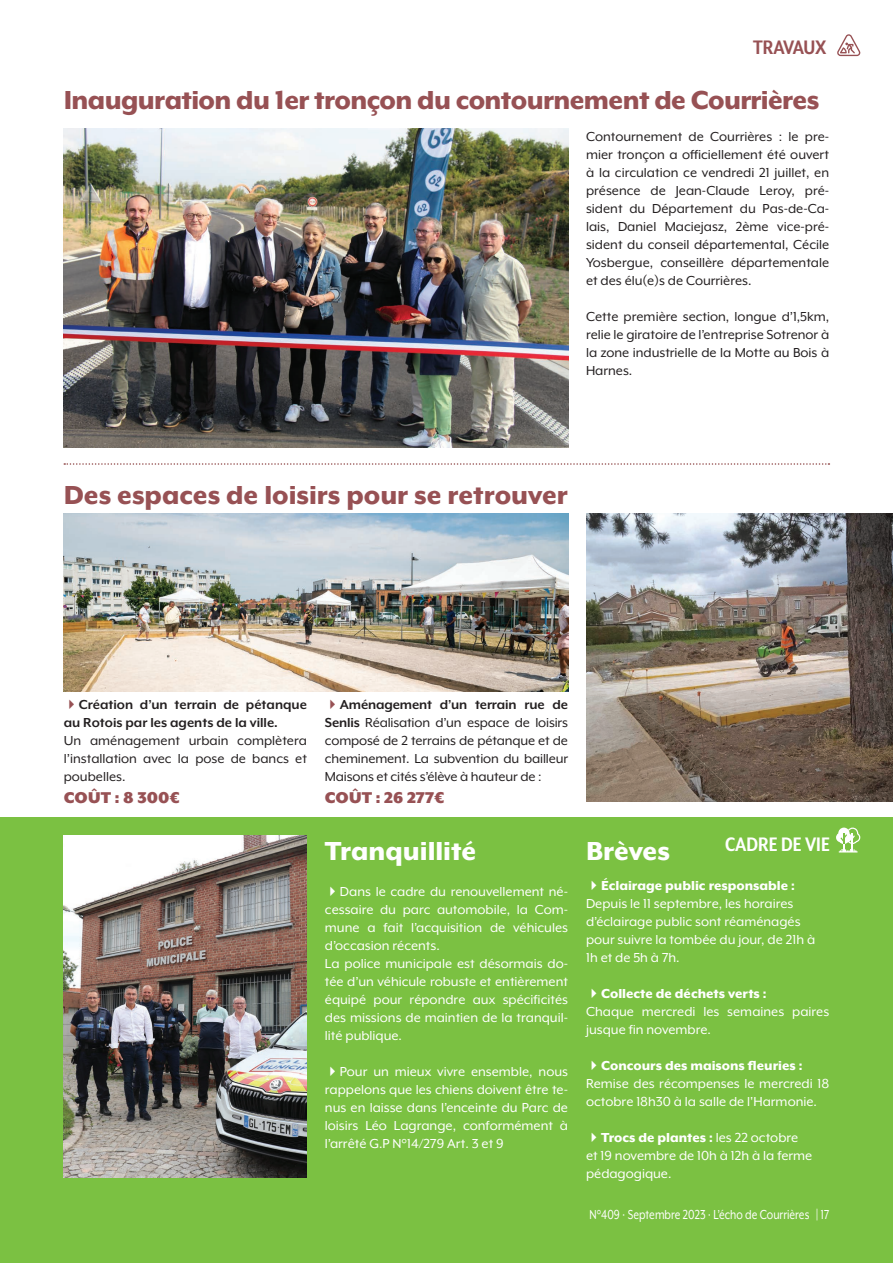
<style>
.page{position:relative;width:893px;height:1263px;background:#fff}
.page>*{position:absolute;margin:0;border:0;box-sizing:border-box;transform-origin:0 0}
.t1{font:800 30px "Mr Eaves XL Mod OT";letter-spacing:-.02em;color:#975154}
.t2{font:800 30px "Mr Eaves XL Mod OT";color:#975154}
.t3{font:800 30px "Mr Eaves XL Mod OT";color:#fff}
.t4{font:700 22.5px "Mr Eaves XL Mod Nar OT";color:#fff}
.t5{font:700 22.5px "Mr Eaves XL Mod Nar OT";letter-spacing:-.015em;color:#975154}
.t6{font:900 18px "Mr Eaves XL Mod OT";color:#975154}
.t7{font:15px/18px "Mr Eaves XL Mod OT";color:#fff}
.t8{font:15px/18px "Mr Eaves XL Mod OT";color:#231f20;text-align:justify}
.t9{font:700 15px/18px "Mr Eaves XL Mod OT";color:#231f20}
.t10{font:15px "Mr Eaves XL Mod OT";color:#fff;scale:.8 1}
.s1{color:#975154}
.s2{font-weight:700}
.s3{font-weight:800}
</style>
<div class="page">
<img style="left:64px;top:129px;width:504px;height:319px">
<div style="left:0;top:817px;width:893px;height:446px;background:#7bc142"></div>
<svg style="left:837px;top:34px;width:23px;height:22px"></svg>
<img style="left:64px;top:836px;width:243px;height:342px">
<img style="left:586px;top:513px;width:307px;height:289px">
<img style="left:64px;top:513px;width:504px;height:178px">
<svg style="left:836px;top:827px;width:24px;height:25px"></svg>
<svg style="left:64px;top:463px;width:765px;height:2px"></svg>
<h2 class="t5" style="left:753px;top:36px;width:74px">TRAVAUX</h2>
<h1 class="t1" style="left:64px;top:83px;width:757px">Inauguration du 1er tronçon du contournement de Courrières</h1>
<p class="t8" style="left:586px;top:127px;width:245px">Contournement de Courrières : le pre&shy;mier tronçon a officiellement été ouvert à la circulation ce vendredi 21 juillet, en présence de Jean-Claude Leroy, pré&shy;sident du Département du Pas-de-Ca&shy;lais, Daniel Maciejasz, 2ème vice-pré&shy;sident du conseil départemental, Cécile Yosbergue, conseillère départementale et des élu(e)s de Courrières.</p>
<p class="t8" style="left:586px;top:307px;width:245px">Cette première section, longue d’1,5km, relie le giratoire de l’entreprise Sotrenor à la zone industrielle de la Motte au Bois à Harnes.</p>
<h1 class="t2" style="left:64px;top:478px;width:505px">Des espaces de loisirs pour se retrouver</h1>
<p class="t9" style="left:64px;top:695px;width:245px"><span class="s1">✔</span>Création d’un terrain de pétanque au Rotois par les agents de la ville.</p>
<p class="t8" style="left:64px;top:731px;width:245px">Un aménagement urbain complètera l’installation avec la pose de bancs et poubelles.</p>
<p class="t6" style="left:64px;top:787px;width:117px">COÛT : 8 300€</p>
<p class="t8" style="left:325px;top:695px;width:245px"><span class="s1">✔</span><span class="s2">Aménagement d’un terrain rue de Senlis</span> Réalisation d’un espace de loisirs composé de 2 terrains de pétanque et de cheminement. La subvention du bailleur Maisons et cités s’élève à hauteur de :</p>
<p class="t6" style="left:325px;top:787px;width:121px">COÛT : 26 277€</p>
<h1 class="t3" style="left:325px;top:834px;width:153px">Tranquillité</h1>
<p class="t7" style="left:325px;top:882px;width:245px">✔Dans le cadre du renouvellement né&shy;cessaire du parc automobile, la Com&shy;mune a fait l’acquisition de véhicules d’occasion récents.<br>La police municipale est désormais do&shy;tée d’un véhicule robuste et entièrement équipé pour répondre aux spécificités des missions de maintien de la tranquil&shy;lité publique.</p>
<p class="t7" style="left:325px;top:1062px;width:245px;text-align:justify">✔Pour un mieux vivre ensemble, nous rappelons que les chiens doivent être te&shy;nus en laisse dans l’enceinte du Parc de loisirs Léo Lagrange, conformément à l’arrêté G.P N°14/279 Art. 3 et 9</p>
<h2 class="t4" style="left:725px;top:833px;width:106px">CADRE DE VIE</h2>
<h1 class="t3" style="left:586px;top:834px;width:85px">Brèves</h1>
<p class="t7" style="left:586px;top:876px;width:231px">✔<span class="s3">Éclairage public responsable :<br></span>Depuis le 11 septembre, les horaires d’éclairage public sont réaménagés pour suivre la tombée du jour, de 21h à<br>1h et de 5h à 7h.</p>
<p class="t7" style="left:586px;top:984px;width:245px">✔<span class="s3">Collecte de déchets verts :<br></span>Chaque mercredi les semaines paires jusque fin novembre.</p>
<p class="t7" style="left:586px;top:1056px;width:245px">✔<span class="s3">Concours des maisons fleuries :<br></span>Remise des récompenses le mercredi 18 octobre 18h30 à la salle de l'Harmonie.</p>
<p class="t7" style="left:586px;top:1128px;width:228px">✔<span class="s3">Trocs de plantes :</span> les 22 octobre et 19 novembre de 10h à 12h à la ferme pédagogique.</p>
<p class="t10" style="left:590px;top:1207px;width:301px">N°409 · Septembre 2023 · L’écho de Courrières | 17</p>
</div>
